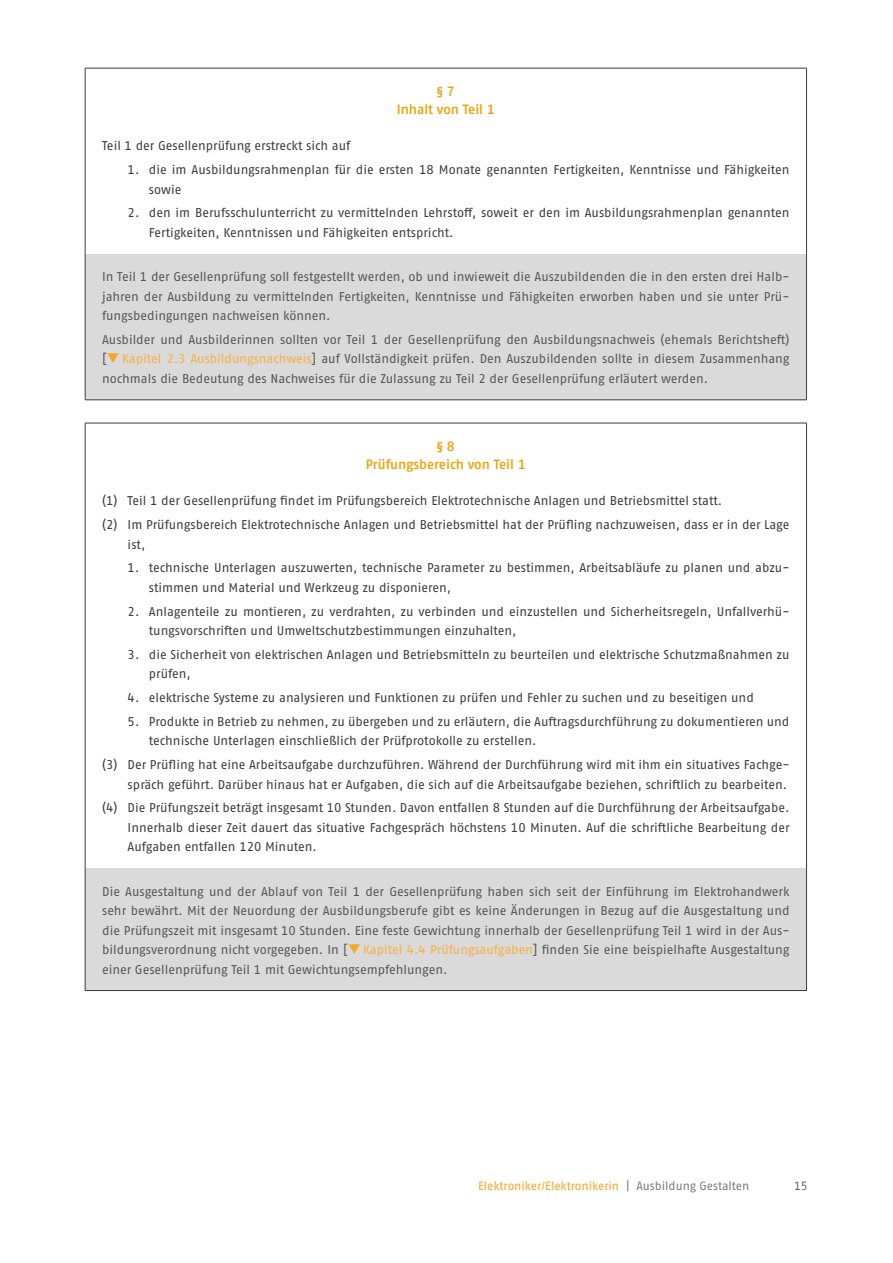
<style>
.page{position:relative;width:893px;height:1263px;background:#fff}
.page>*{position:absolute;margin:0;border:0;box-sizing:border-box;transform-origin:0 0}
.id1135{font:500 13.5px/18px "Fago Pro";letter-spacing:-.005em;color:#f59c00;text-align:center}
.id239{font:12.75px/19.5px "Fago Pro";letter-spacing:-.005em;color:#575756;text-align:justify}
.id1221{font:12.75px/19.5px "Fago Pro";letter-spacing:-.005em;color:#3c3c3b}
.id239-2{font:12.75px/19.5px "Fago Pro";letter-spacing:-.005em;color:#3c3c3b}
.t1{font:12px "Fago Pro";letter-spacing:-.005em;color:#f7a723}
.t2{font:12px "Fago Pro";color:#6b6b6a}
.s1{color:#f7a723}
.s2{color:#f9b142}
.s3{color:#7c7c7b}
</style>
<div class="page">
<div style="left:85px;top:254px;width:721px;height:146px;background:#dadada"></div>
<hr style="left:85px;top:68px;width:722px;height:1px;background:#3c3c3b">
<hr style="left:85px;top:68px;width:1px;height:186px;background:#3c3c3b">
<hr style="left:806px;top:68px;width:1px;height:186px;background:#3c3c3b">
<hr style="left:85px;top:254px;width:1px;height:146px;background:#3c3c3b">
<hr style="left:806px;top:254px;width:1px;height:146px;background:#3c3c3b">
<hr style="left:85px;top:400px;width:722px;height:1px;background:#3c3c3b">
<div style="left:85px;top:868px;width:721px;height:122px;background:#dadada"></div>
<hr style="left:85px;top:423px;width:722px;height:1px;background:#3c3c3b">
<hr style="left:85px;top:423px;width:1px;height:445px;background:#3c3c3b">
<hr style="left:806px;top:423px;width:1px;height:445px;background:#3c3c3b">
<hr style="left:85px;top:868px;width:1px;height:122px;background:#3c3c3b">
<hr style="left:806px;top:868px;width:1px;height:122px;background:#3c3c3b">
<hr style="left:85px;top:990px;width:722px;height:1px;background:#3c3c3b">
<p class="id1135" style="left:397px;top:82px;width:100px">§ 7<br>Inhalt von Teil 1</p>
<p class="id239-2" style="left:102px;top:136px;width:250px">Teil 1 der Gesellenprüfung erstreckt sich auf</p>
<p class="id1221" style="left:149px;top:160px;width:642px;text-indent:-21px">1. die im Ausbildungsrahmenplan für die ersten 18 Monate genannten Fertigkeiten, Kenntnisse und Fähigkeiten sowie</p>
<p class="id1221" style="left:149px;top:203px;width:642px;text-indent:-21px">2. den im Berufsschulunterricht zu vermittelnden Lehrstoff, soweit er den im Ausbildungsrahmenplan genannten<br>Fertigkeiten, Kenntnissen und Fähigkeiten entspricht.</p>
<p class="id239" style="left:102px;top:267px;width:689px">In Teil 1 der Gesellenprüfung soll festgestellt werden, ob und inwieweit die Auszubildenden die in den ersten drei Halb&shy;jahren der Ausbildung zu vermittelnden Fertigkeiten, Kenntnisse und Fähigkeiten erworben haben und sie unter Prü&shy;fungsbedingungen nachweisen können.</p>
<p class="id239" style="left:102px;top:330px;width:689px">Ausbilder und Ausbilderinnen sollten vor Teil 1 der Gesellenprüfung den Ausbildungsnachweis (ehemals Berichtsheft) [<span class="s1">❑</span> <span class="s2">Kapitel 2.3 Ausbildungsnachweis</span>] auf Vollständigkeit prüfen. Den Auszubildenden sollte in diesem Zusammenhang nochmals die Bedeutung des Nachweises für die Zulassung zu Teil 2 der Gesellenprüfung erläutert werden.</p>
<p class="id1135" style="left:366px;top:437px;width:162px">§ 8<br>Prüfungsbereich von Teil 1</p>
<p class="id239-2" style="left:102px;top:491px;width:622px">(1) Teil 1 der Gesellenprüfung findet im Prüfungsbereich Elektrotechnische Anlagen und Betriebsmittel statt.</p>
<p class="id239-2" style="left:128px;top:515px;width:663px;text-indent:-26px">(2) Im Prüfungsbereich Elektrotechnische Anlagen und Betriebsmittel hat der Prüfling nachzuweisen, dass er in der Lage ist,</p>
<p class="id1221" style="left:149px;top:558px;width:642px;text-indent:-21px">1. technische Unterlagen auszuwerten, technische Parameter zu bestimmen, Arbeitsabläufe zu planen und abzu&shy;stimmen und Material und Werkzeug zu disponieren,</p>
<p class="id1221" style="left:149px;top:601px;width:642px;text-indent:-21px">2. Anlagenteile zu montieren, zu verdrahten, zu verbinden und einzustellen und Sicherheitsregeln, Unfallverhü&shy;tungsvorschriften und Umweltschutzbestimmungen einzuhalten,</p>
<p class="id1221" style="left:149px;top:645px;width:642px;text-indent:-21px">3. die Sicherheit von elektrischen Anlagen und Betriebsmitteln zu beurteilen und elektrische Schutzmaßnahmen zu prüfen,</p>
<p class="id1221" style="left:128px;top:688px;width:628px">4. elektrische Systeme zu analysieren und Funktionen zu prüfen und Fehler zu suchen und zu beseitigen und</p>
<p class="id1221" style="left:149px;top:712px;width:642px;text-indent:-21px">5. Produkte in Betrieb zu nehmen, zu übergeben und zu erläutern, die Auftragsdurchführung zu dokumentieren und technische Unterlagen einschließlich der Prüfprotokolle zu erstellen.</p>
<p class="id239-2" style="left:102px;top:755px;width:689px;text-align:right">(3) Der Prüfling hat eine Arbeitsaufgabe durchzuführen. Während der Durchführung wird mit ihm ein situatives Fachge&shy;spräch geführt. Darüber hinaus hat er Aufgaben, die sich auf die Arbeitsaufgabe beziehen, schriftlich zu bearbeiten.</p>
<p class="id239-2" style="left:128px;top:798px;width:663px;text-align:justify;text-indent:-26px">(4) Die Prüfungszeit beträgt insgesamt 10 Stunden. Davon entfallen 8 Stunden auf die Durchführung der Arbeitsaufgabe.<br>Innerhalb dieser Zeit dauert das situative Fachgespräch höchstens 10 Minuten. Auf die schriftliche Bearbeitung der Aufgaben entfallen 120 Minuten.</p>
<p class="id239" style="left:102px;top:881px;width:689px">Die Ausgestaltung und der Ablauf von Teil 1 der Gesellenprüfung haben sich seit der Einführung im Elektrohandwerk sehr bewährt. Mit der Neuordung der Ausbildungsberufe gibt es keine Änderungen in Bezug auf die Ausgestaltung und die Prüfungszeit mit insgesamt 10 Stunden. Eine feste Gewichtung innerhalb der Gesellenprüfung Teil 1 wird in der Aus&shy;bildungsverordnung nicht vorgegeben. In [<span class="s1">❑</span> <span class="s2">Kapitel 4.4 Prüfungsaufgaben</span>] finden Sie eine beispielhafte Ausgestaltung einer Gesellenprüfung Teil 1 mit Gewichtungsempfehlungen.</p>
<p class="t1" style="left:478px;top:1178px;width:273px">Elektroniker/Elektronikerin <span class="s3">| Ausbildung Gestalten</span></p>
<p class="t2" style="left:794px;top:1178px;width:15px">15</p>
</div>
